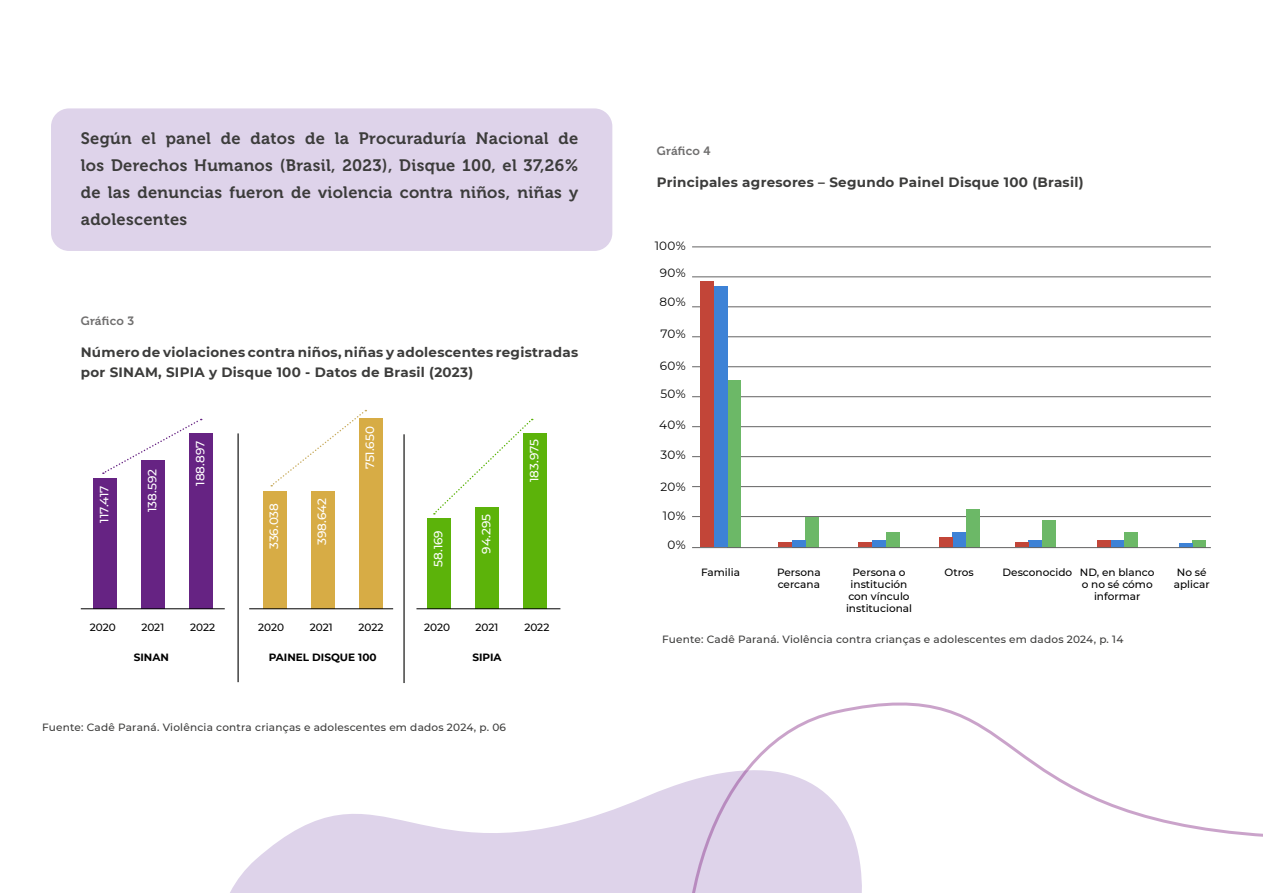
<style>
.page{position:relative;width:1263px;height:893px;background:#fff}
.page>*{position:absolute;margin:0;border:0;box-sizing:border-box;transform-origin:0 0}
.t1{font:16.5px/27px "Museo 700";letter-spacing:.02em;color:#3c3c3b;text-align:justify}
.t2{font:700 13.5px/19.5px "Montserrat";letter-spacing:.02em;color:#3c3c3b}
.t3{font:500 12px "Montserrat";color:#fff}
.t4{font:12px "Montserrat";letter-spacing:.02em;color:#000}
.t5{font:12px "Museo 700";letter-spacing:.02em;color:#706f6f}
.t6{font:500 10.5px/12px "Montserrat";color:#000}
.t7{font:500 10.5px "Montserrat";letter-spacing:.02em;color:#3c3c3b}
.t8{font:700 10.5px "Montserrat";color:#000}
</style>
<div class="page">
<div style="left:51px;top:108px;width:561px;height:143px;background:#ded3ea;border-radius:18px"></div>
<div style="left:93px;top:478px;width:24px;height:131px;background:#662383"></div>
<div style="left:263px;top:491px;width:23px;height:118px;background:#d7ac45"></div>
<div style="left:427px;top:519px;width:24px;height:90px;background:#5cb30a"></div>
<div style="left:141px;top:461px;width:23px;height:148px;background:#662383"></div>
<div style="left:311px;top:491px;width:23px;height:118px;background:#d7ac45"></div>
<div style="left:475px;top:507px;width:24px;height:102px;background:#5cb30a"></div>
<div style="left:189px;top:433px;width:23px;height:176px;background:#662383"></div>
<div style="left:359px;top:419px;width:23px;height:190px;background:#d7ac45"></div>
<div style="left:523px;top:433px;width:24px;height:176px;background:#5cb30a"></div>
<hr style="left:81px;top:608px;width:144px;height:1px;background:#000">
<hr style="left:249px;top:608px;width:144px;height:1px;background:#000">
<hr style="left:416px;top:608px;width:144px;height:1px;background:#000">
<svg style="left:103px;top:418px;width:99px;height:56px"></svg>
<svg style="left:271px;top:409px;width:95px;height:77px"></svg>
<svg style="left:434px;top:418px;width:99px;height:96px"></svg>
<hr style="left:692px;top:516px;width:519px;height:1px;background:#646363">
<hr style="left:692px;top:456px;width:519px;height:1px;background:#646363">
<hr style="left:692px;top:396px;width:519px;height:1px;background:#646363">
<hr style="left:692px;top:486px;width:519px;height:1px;background:#646363">
<hr style="left:692px;top:426px;width:519px;height:1px;background:#646363">
<hr style="left:692px;top:366px;width:519px;height:1px;background:#646363">
<hr style="left:692px;top:337px;width:519px;height:1px;background:#646363">
<hr style="left:692px;top:307px;width:519px;height:1px;background:#646363">
<hr style="left:692px;top:277px;width:519px;height:1px;background:#646363">
<hr style="left:692px;top:247px;width:519px;height:1px;background:#646363">
<div style="left:727px;top:380px;width:14px;height:167px;background:#6cb867"></div>
<div style="left:806px;top:517px;width:13px;height:30px;background:#6cb867"></div>
<div style="left:1124px;top:532px;width:13px;height:15px;background:#6cb867"></div>
<div style="left:1192px;top:540px;width:14px;height:7px;background:#6cb867"></div>
<div style="left:886px;top:532px;width:13px;height:16px;background:#6cb867"></div>
<div style="left:1042px;top:520px;width:13px;height:28px;background:#6cb867"></div>
<div style="left:966px;top:509px;width:13px;height:38px;background:#6cb867"></div>
<div style="left:714px;top:287px;width:13px;height:260px;background:#3d82d6"></div>
<div style="left:1028px;top:540px;width:14px;height:7px;background:#3d82d6"></div>
<div style="left:872px;top:540px;width:14px;height:7px;background:#3d82d6"></div>
<div style="left:792px;top:540px;width:14px;height:7px;background:#3d82d6"></div>
<div style="left:1110px;top:540px;width:14px;height:7px;background:#3d82d6"></div>
<hr style="left:1179px;top:543px;width:13px;height:4px;background:#3d82d6">
<div style="left:952px;top:532px;width:14px;height:15px;background:#3d82d6"></div>
<div style="left:700px;top:281px;width:14px;height:266px;background:#c24538"></div>
<hr style="left:1015px;top:543px;width:13px;height:4px;background:#c24538">
<hr style="left:859px;top:543px;width:13px;height:4px;background:#c24538">
<hr style="left:778px;top:543px;width:14px;height:4px;background:#c24538">
<div style="left:1097px;top:540px;width:13px;height:7px;background:#c24538"></div>
<div style="left:939px;top:537px;width:13px;height:10px;background:#c24538"></div>
<hr style="left:692px;top:547px;width:519px;height:1px;background:#646363">
<svg style="left:230px;top:790px;width:431px;height:103px;fill:#ded3ea"></svg>
<svg style="left:661px;top:702px;width:602px;height:191px"></svg>
<hr style="left:237px;top:433px;width:2px;height:249px;background:#434342">
<hr style="left:403px;top:434px;width:2px;height:249px;background:#434342">
<p class="t1" style="left:81px;top:125px;width:499px">Según el panel de datos de la Procuraduría Nacional de los Derechos Humanos (Brasil, 2023), Disque 100, el 37,26% de las denuncias fueron de violencia contra niños, niñas y adolescentes</p>
<p class="t5" style="left:81px;top:314px;width:55px">Gráfico 3</p>
<p class="t2" style="left:81px;top:342px;width:499px">Número de violaciones contra niños, niñas y adolescentes registradas por SINAM, SIPIA y Disque 100 - Datos de Brasil (2023)</p>
<p class="t3" style="left:96px;top:523px;width:39px;rotate:-90deg">117.417</p>
<p class="t3" style="left:144px;top:512px;width:45px;rotate:-90deg">138.592</p>
<p class="t3" style="left:192px;top:486px;width:47px;rotate:-90deg">188.897</p>
<p class="t3" style="left:266px;top:549px;width:48px;rotate:-90deg">336.038</p>
<p class="t3" style="left:314px;top:545px;width:48px;rotate:-90deg">398.642</p>
<p class="t3" style="left:362px;top:469px;width:45px;rotate:-90deg">751.650</p>
<p class="t3" style="left:430px;top:567px;width:38px;rotate:-90deg">58.169</p>
<p class="t3" style="left:478px;top:553px;width:41px;rotate:-90deg">94.295</p>
<p class="t3" style="left:526px;top:482px;width:44px;rotate:-90deg">183.975</p>
<p class="t6" style="left:90px;top:620px;width:27px">2020</p>
<p class="t6" style="left:141px;top:620px;width:24px">2021</p>
<p class="t6" style="left:190px;top:620px;width:27px">2022</p>
<p class="t6" style="left:258px;top:620px;width:27px">2020</p>
<p class="t6" style="left:310px;top:620px;width:24px">2021</p>
<p class="t6" style="left:358px;top:620px;width:27px">2022</p>
<p class="t6" style="left:424px;top:620px;width:27px">2020</p>
<p class="t6" style="left:475px;top:620px;width:24px">2021</p>
<p class="t6" style="left:524px;top:620px;width:27px">2022</p>
<p class="t8" style="left:269px;top:650px;width:109px">PAINEL DISQUE 100</p>
<p class="t8" style="left:472px;top:650px;width:31px">SIPIA</p>
<p class="t8" style="left:134px;top:650px;width:37px">SINAN</p>
<p class="t7" style="left:42px;top:720px;width:465px">Fuente: Cadê Paraná. Violência contra crianças e adolescentes em dados 2024, p. 06</p>
<p class="t5" style="left:657px;top:144px;width:55px">Gráfico 4</p>
<p class="t2" style="left:657px;top:172px;width:428px">Principales agresores – Segundo Painel Disque 100 (Brasil)</p>
<p class="t4" style="left:655px;top:238px;width:32px">100%</p>
<p class="t4" style="left:660px;top:264px;width:27px">90%</p>
<p class="t4" style="left:660px;top:293px;width:28px">80%</p>
<p class="t4" style="left:660px;top:325px;width:27px">70%</p>
<p class="t4" style="left:660px;top:357px;width:27px">60%</p>
<p class="t4" style="left:660px;top:386px;width:27px">50%</p>
<p class="t4" style="left:659px;top:417px;width:28px">40%</p>
<p class="t4" style="left:660px;top:446px;width:27px">30%</p>
<p class="t4" style="left:660px;top:478px;width:27px">20%</p>
<p class="t4" style="left:663px;top:507px;width:24px">10%</p>
<p class="t4" style="left:667px;top:536px;width:20px">0%</p>
<p class="t6" style="left:701px;top:566px;width:40px">Familia</p>
<p class="t6" style="left:777px;top:566px;width:45px">Persona cercana</p>
<p class="t6" style="left:846px;top:566px;width:68px;text-align:center">Persona o institución con vínculo institucional</p>
<p class="t6" style="left:944px;top:566px;width:31px">Otros</p>
<p class="t6" style="left:1003px;top:566px;width:153px">Desconocido ND, en blanco</p>
<p class="t6" style="left:1082px;top:578px;width:73px">o no sé cómo</p>
<p class="t6" style="left:1094px;top:590px;width:48px">informar</p>
<p class="t7" style="left:662px;top:632px;width:463px">Fuente: Cadê Paraná. Violência contra crianças e adolescentes em dados 2024, p. 14</p>
<p class="t6" style="left:1174px;top:566px;width:37px">No sé aplicar</p>
</div>
